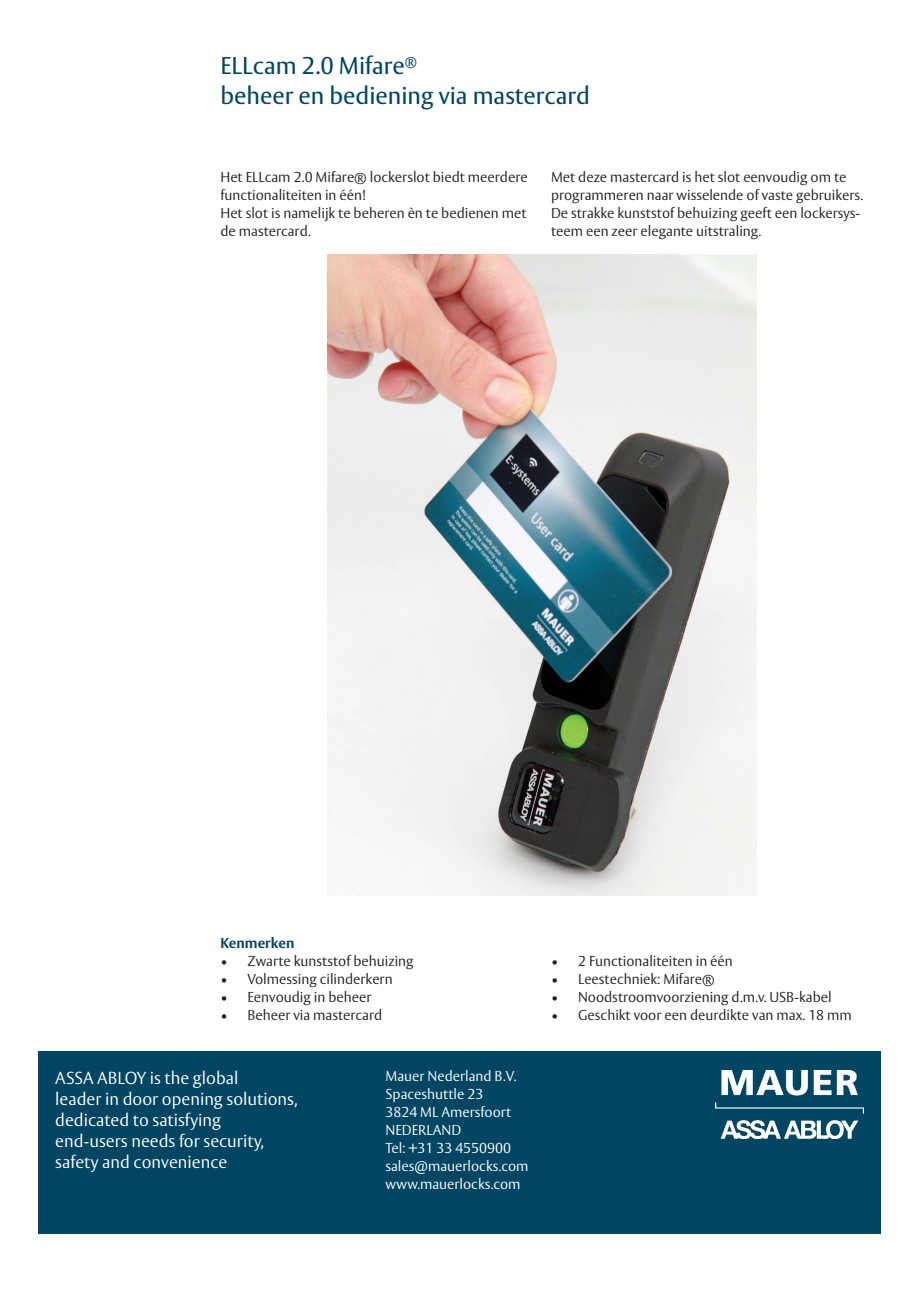
<style>
.page{position:relative;width:919px;height:1289px;background:#fff}
.page>*{position:absolute;margin:0;border:0;box-sizing:border-box;transform-origin:0 0}
.t1{font:24px/30px "ASSA Vesta";color:#004562}
.t2{font:300 17.25px/21px "ASSA Vesta";color:#fff}
.t3{font:300 14.25px/18px "ASSA Vesta";color:#231f20}
.t4{font:300 14.25px/18px "ASSA Vesta";color:#fff}
.t5{font:700 14.25px "ASSA Vesta";color:#004562}
</style>
<div class="page">
<div style="left:38px;top:1051px;width:842px;height:182px;background:#004562"></div>
<img style="left:715px;top:1070px;width:148px;height:68px">
<img style="left:328px;top:254px;width:428px;height:641px">
<h1 class="t1" style="left:220px;top:52px;width:371px">ELLcam 2.0 Mifare<sup>®<br></sup>beheer en bediening via mastercard</h1>
<p class="t3" style="left:220px;top:169px;width:309px">Het ELLcam 2.0 Mifare® lockerslot biedt meerdere functionaliteiten in één!<br>Het slot is namelijk te beheren èn te bedienen met de mastercard.</p>
<p class="t3" style="left:551px;top:169px;width:314px">Met deze mastercard is het slot eenvoudig om te programmeren naar wisselende of vaste gebruikers.<br>De strakke kunststof behuizing geeft een lockersys&shy;teem een zeer elegante uitstraling.</p>
<p class="t5" style="left:220px;top:934px;width:75px">Kenmerken</p>
<p class="t3" style="left:220px;top:952px;width:195px">• Zwarte kunststof behuizing</p>
<p class="t3" style="left:220px;top:970px;width:174px">• Volmessing cilinderkern</p>
<p class="t3" style="left:220px;top:988px;width:152px">• Eenvoudig in beheer</p>
<p class="t3" style="left:220px;top:1006px;width:163px">• Beheer via mastercard</p>
<p class="t2" style="left:55px;top:1067px;width:244px">ASSA ABLOY is the global<br>leader in door opening solutions, dedicated to satisfying end-users needs for security, safety and convenience</p>
<p class="t4" style="left:385px;top:1067px;width:145px">Mauer Nederland B.V.<br>Spaceshuttle 23<br>3824 ML Amersfoort<br>NEDERLAND<br>Tel: +31 33 4550900 sales@mauerlocks.com www.mauerlocks.com</p>
<p class="t3" style="left:551px;top:952px;width:183px">• 2 Functionaliteiten in één</p>
<p class="t3" style="left:551px;top:970px;width:165px">• Leestechniek: Mifare®</p>
<p class="t3" style="left:551px;top:988px;width:282px">• Noodstroomvoorziening d.m.v. USB-kabel</p>
<p class="t3" style="left:551px;top:1006px;width:302px">• Geschikt voor een deurdikte van max. 18 mm</p>
</div>
